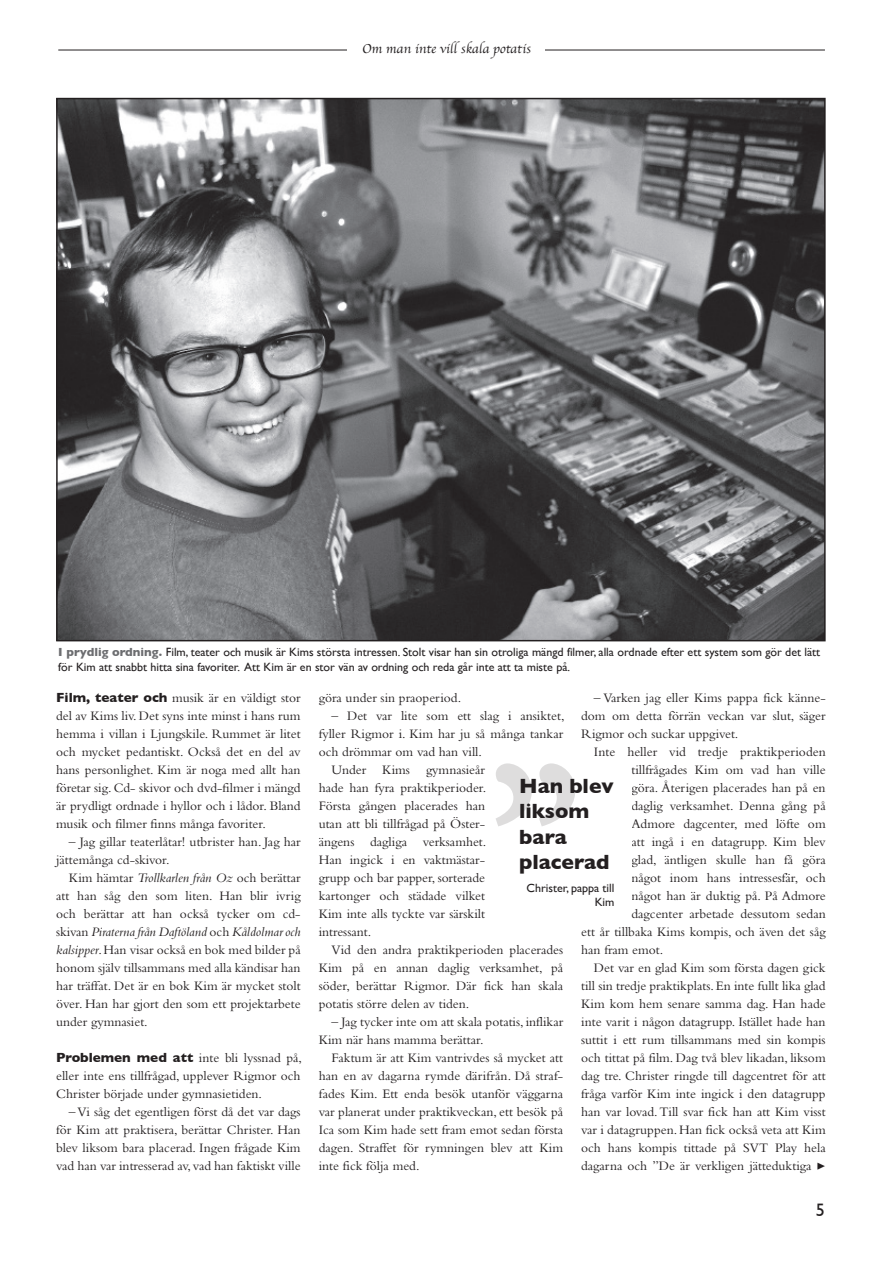
<style>
.page{position:relative;width:893px;height:1263px;background:#fff}
.page>*{position:absolute;margin:0;border:0;box-sizing:border-box;transform-origin:0 0}
.t1{font:700 condensed 225px "Minion Pro";color:#231f20}
.Billboard{font:700 21px/25.2px "Gill Sans";color:#231f20}
.t2{font:18px "Gill Sans";color:#231f20}
.Brödtext_med_indrag{font:13.5px/18px "Bembo";color:#231f20;text-align:justify}
.Mellisingång{font:13.5px/18px "Bembo";color:#231f20;text-align:justify}
.t3{font:13.5px "Apple Chancery";color:#231f20}
.Bildrubrik{font:12px/14.4px "Gill Sans";color:#231f20}
.Billboard_namn{font:12px "Gill Sans";color:#231f20}
.s1{font-weight:700;color:#6c6d70}
.s2{font-family:"Gill Sans";font-weight:700}
.s3{font-style:italic}
.s4{font-family:"Minion Pro";font-size:15px}
</style>
<div class="page">
<hr style="left:58px;top:50px;width:767px;height:1px;background:#231f20">
<div style="left:348px;top:40px;width:197px;height:15px;background:#fff"></div>
<img style="left:59px;top:101px;width:764px;height:537px">
<p class="t3" style="left:362px;top:38px;width:170px">Om man inte vill skala potatis</p>
<p class="Bildrubrik" style="left:58px;top:645px;width:763px"><span class="s1">I prydlig ordning.</span> Film, teater och musik är Kims största intressen. Stolt visar han sin otroliga mängd filmer, alla ordnade efter ett system som gör det lätt för Kim att snabbt hitta sina favoriter. Att Kim är en stor vän av ordning och reda går inte att ta miste på.</p>
<p class="Mellisingång" style="left:56px;top:689px;width:246px"><span class="s2">Film, teater och</span> musik är en väldigt stor del av Kims liv. Det syns inte minst i hans rum hemma i villan i Ljungskile. Rummet är litet och mycket pedantiskt. Också det en del av hans personlighet. Kim är noga med allt han företar sig. Cd- skivor och dvd-filmer i mängd är prydligt ordnade i hyllor och i lådor. Bland musik och filmer finns många favoriter.</p>
<p class="Brödtext_med_indrag" style="left:56px;top:833px;width:246px;text-indent:13px">– Jag gillar teaterlåtar! utbrister han. Jag har jättemånga cd-skivor.</p>
<p class="Brödtext_med_indrag" style="left:56px;top:869px;width:246px;text-indent:13px">Kim hämtar <span class="s3">Trollkarlen från Oz</span> och berättar att han såg den som liten. Han blir ivrig och berättar att han också tycker om cd&shy;skivan <span class="s3">Piraterna från Daftöland</span> och <span class="s3">Kåldolmar och kalsipper</span>. Han visar också en bok med bilder på honom själv tillsammans med alla kändisar han har träffat. Det är en bok Kim är mycket stolt över. Han har gjort den som ett projektarbete under gymnasiet.</p>
<p class="Mellisingång" style="left:56px;top:1049px;width:247px"><span class="s2">Problemen med att</span> inte bli lyssnad på, eller inte ens tillfrågad, upplever Rigmor och Christer började under gymnasietiden.</p>
<p class="Brödtext_med_indrag" style="left:56px;top:1103px;width:246px;text-indent:13px">– Vi såg det egentligen först då det var dags för Kim att praktisera, berättar Christer. Han blev liksom bara placerad. Ingen frågade Kim vad han var intresserad av, vad han faktiskt ville</p>
<p class="Brödtext_med_indrag" style="left:319px;top:689px;width:144px">göra under sin praoperiod.</p>
<p class="Brödtext_med_indrag" style="left:319px;top:707px;width:247px;text-indent:13px">– Det var lite som ett slag i ansiktet, fyller Rigmor i. Kim har ju så många tankar och drömmar om vad han vill.</p>
<p class="Brödtext_med_indrag" style="left:319px;top:761px;width:169px;text-indent:13px">Under Kims gymnasieår hade han fyra praktikperioder.<br>Första gången placerades han utan att bli tillfrågad på Öster&shy;ängens dagliga verksamhet.<br>Han ingick i en vaktmästar&shy;grupp och bar papper, sorterade kartonger och städade vilket Kim inte alls tyckte var särskilt intressant.</p>
<p class="Brödtext_med_indrag" style="left:319px;top:941px;width:246px;text-indent:13px">Vid den andra praktikperioden placerades Kim på en annan daglig verksamhet, på söder, berättar Rigmor. Där fick han skala potatis större delen av tiden.</p>
<p class="Brödtext_med_indrag" style="left:319px;top:1013px;width:246px;text-indent:13px">– Jag tycker inte om att skala potatis, inflikar<br>Kim när hans mamma berättar.</p>
<p class="Brödtext_med_indrag" style="left:319px;top:1049px;width:246px;text-indent:13px">Faktum är att Kim vantrivdes så mycket att han en av dagarna rymde därifrån. Då straf&shy;fades Kim. Ett enda besök utanför väggarna var planerat under praktikveckan, ett besök på Ica som Kim hade sett fram emot sedan första dagen. Straffet för rymningen blev att Kim inte fick följa med.</p>
<p class="Brödtext_med_indrag" style="left:581px;top:689px;width:246px;text-indent:13px">– Varken jag eller Kims pappa fick känne&shy;dom om detta förrän veckan var slut, säger Rigmor och suckar uppgivet.</p>
<p class="Brödtext_med_indrag" style="left:594px;top:743px;width:233px">Inte heller vid tredje praktikperioden</p>
<p class="Brödtext_med_indrag" style="left:631px;top:761px;width:196px">tillfrågades Kim om vad han ville</p>
<p class="Brödtext_med_indrag" style="left:631px;top:779px;width:196px">göra. Återigen placerades han på en</p>
<p class="Brödtext_med_indrag" style="left:631px;top:797px;width:196px">daglig verksamhet. Denna gång på</p>
<p class="Brödtext_med_indrag" style="left:631px;top:815px;width:196px">Admore dagcenter, med löfte om</p>
<p class="Brödtext_med_indrag" style="left:631px;top:833px;width:196px">att ingå i en datagrupp. Kim blev</p>
<p class="Brödtext_med_indrag" style="left:631px;top:851px;width:196px">glad, äntligen skulle han få göra</p>
<p class="Brödtext_med_indrag" style="left:631px;top:869px;width:196px">något inom hans intressesfär, och</p>
<p class="Brödtext_med_indrag" style="left:631px;top:887px;width:196px">något han är duktig på. På Admore</p>
<p class="Brödtext_med_indrag" style="left:631px;top:905px;width:196px">dagcenter arbetade dessutom sedan</p>
<p class="Brödtext_med_indrag" style="left:581px;top:923px;width:246px">ett år tillbaka Kims kompis, och även det såg</p>
<p class="Brödtext_med_indrag" style="left:581px;top:941px;width:84px">han fram emot.</p>
<p class="Brödtext_med_indrag" style="left:581px;top:959px;width:246px;text-indent:13px">Det var en glad Kim som första dagen gick till sin tredje praktikplats. En inte fullt lika glad Kim kom hem senare samma dag. Han hade inte varit i någon datagrupp. Istället hade han suttit i ett rum tillsammans med sin kompis och tittat på film. Dag två blev likadan, liksom dag tre. Christer ringde till dagcentret för att fråga varför Kim inte ingick i den datagrupp han var lovad. Till svar fick han att Kim visst var i datagruppen. Han fick också veta att Kim och hans kompis tittade på SVT Play hela dagarna och ”De är verkligen jätteduktiga <span class="s4">▶</span></p>
<h1 class="t1" style="left:488px;top:694px;width:96px">”</h1>
<p class="Billboard" style="left:519px;top:773px;width:96px">Han blev liksom bara placerad</p>
<p class="Billboard_namn" style="left:527px;top:880px;width:89px">Christer, pappa till</p>
<p class="Billboard_namn" style="left:595px;top:895px;width:21px">Kim</p>
<h3 class="t2" style="left:816px;top:1199px;width:10px">5</h3>
</div>
